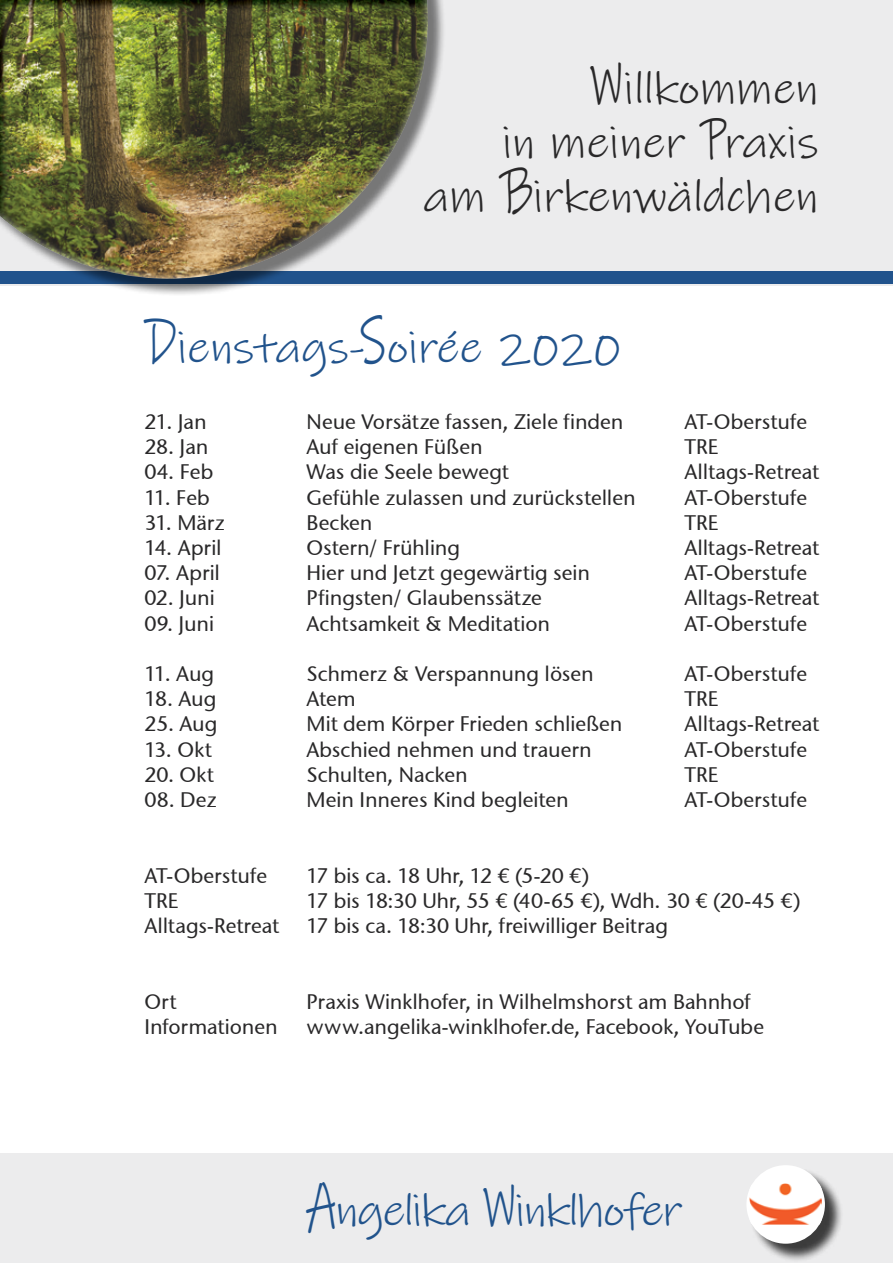
<style>
.page{position:relative;width:893px;height:1263px;background:#fff}
.page>*{position:absolute;margin:0;border:0;box-sizing:border-box;transform-origin:0 0}
.t1{font:45px/54px "Ink Free";letter-spacing:-.005em;color:#292829;text-align:right;scale:1.1 1}
.t2{font:45px "Ink Free";letter-spacing:-.025em;color:#21538c;scale:1.1 1}
.t3{font:21px "Stone Sans ITCTT Medium";color:#292829}
.s1{font-size:67.5px}
</style>
<div class="page">
<div style="left:0;top:0;width:893px;height:286px;background:#ececed"></div>
<div style="left:0;top:1153px;width:893px;height:110px;background:#ececed"></div>
<div style="left:749px;top:1167px;width:95px;height:95px;background:#000;opacity:.75"></div>
<div style="left:746px;top:1165px;width:79px;height:79px;background:#fff;border-radius:50%"></div>
<img style="left:749px;top:1184px;width:73px;height:40px">
<div style="left:0;top:271px;width:893px;height:13px;background:#21538c"></div>
<div style="left:0;top:0;width:445px;height:296px;background:#000;opacity:.5"></div>
<div style="left:0;top:0;width:430px;height:279px;background:#fff;opacity:.75"></div>
<h1 class="t1" style="left:423px;top:63px;width:362px"><span class="s1">W</span>illkommen<br>in meiner <span class="s1">P</span>raxis<br>am <span class="s1">B</span>irkenwäldchen</h1>
<h1 class="t2" style="left:145px;top:321px;width:435px"><span class="s1">D</span>ienstags-<span class="s1">S</span>oirée 2020</h1>
<p class="t3" style="left:145px;top:409px;width:64px">21. Jan</p>
<p class="t3" style="left:307px;top:409px;width:318px">Neue Vorsätze fassen, Ziele finden</p>
<p class="t3" style="left:685px;top:409px;width:124px">AT-Oberstufe</p>
<p class="t3" style="left:145px;top:434px;width:65px">28. Jan</p>
<p class="t3" style="left:307px;top:434px;width:178px">Auf eigenen Füßen</p>
<p class="t3" style="left:685px;top:434px;width:35px">TRE</p>
<p class="t3" style="left:145px;top:459px;width:70px">04. Feb</p>
<p class="t3" style="left:307px;top:459px;width:204px">Was die Seele bewegt</p>
<p class="t3" style="left:685px;top:459px;width:136px">Alltags-Retreat</p>
<p class="t3" style="left:145px;top:484px;width:67px">11. Feb</p>
<p class="t3" style="left:307px;top:484px;width:331px">Gefühle zulassen und zurückstellen</p>
<p class="t3" style="left:685px;top:484px;width:124px">AT-Oberstufe</p>
<p class="t3" style="left:145px;top:510px;width:81px">31. März</p>
<p class="t3" style="left:307px;top:510px;width:68px">Becken</p>
<p class="t3" style="left:685px;top:510px;width:35px">TRE</p>
<p class="t3" style="left:145px;top:535px;width:79px">14. April</p>
<p class="t3" style="left:307px;top:535px;width:155px">Ostern/ Frühling</p>
<p class="t3" style="left:685px;top:535px;width:136px">Alltags-Retreat</p>
<p class="t3" style="left:145px;top:560px;width:77px">07. April</p>
<p class="t3" style="left:307px;top:560px;width:285px">Hier und Jetzt gegewärtig sein</p>
<p class="t3" style="left:685px;top:560px;width:124px">AT-Oberstufe</p>
<p class="t3" style="left:145px;top:585px;width:72px">02. Juni</p>
<p class="t3" style="left:307px;top:585px;width:237px">Pfingsten/ Glaubenssätze</p>
<p class="t3" style="left:685px;top:585px;width:136px">Alltags-Retreat</p>
<p class="t3" style="left:145px;top:610px;width:71px">09. Juni</p>
<p class="t3" style="left:307px;top:610px;width:245px">Achtsamkeit &amp; Meditation</p>
<p class="t3" style="left:685px;top:610px;width:124px">AT-Oberstufe</p>
<p class="t3" style="left:145px;top:661px;width:71px">11. Aug</p>
<p class="t3" style="left:307px;top:661px;width:289px">Schmerz &amp; Verspannung lösen</p>
<p class="t3" style="left:685px;top:661px;width:124px">AT-Oberstufe</p>
<p class="t3" style="left:145px;top:686px;width:73px">18. Aug</p>
<p class="t3" style="left:307px;top:686px;width:51px">Atem</p>
<p class="t3" style="left:685px;top:686px;width:35px">TRE</p>
<p class="t3" style="left:145px;top:711px;width:74px">25. Aug</p>
<p class="t3" style="left:307px;top:711px;width:317px">Mit dem Körper Frieden schließen</p>
<p class="t3" style="left:685px;top:711px;width:136px">Alltags-Retreat</p>
<p class="t3" style="left:145px;top:736px;width:69px">13. Okt</p>
<p class="t3" style="left:307px;top:736px;width:287px">Abschied nehmen und trauern</p>
<p class="t3" style="left:685px;top:736px;width:124px">AT-Oberstufe</p>
<p class="t3" style="left:145px;top:762px;width:71px">20. Okt</p>
<p class="t3" style="left:307px;top:762px;width:163px">Schulten, Nacken</p>
<p class="t3" style="left:685px;top:762px;width:35px">TRE</p>
<p class="t3" style="left:145px;top:787px;width:74px">08. Dez</p>
<p class="t3" style="left:307px;top:787px;width:264px">Mein Inneres Kind begleiten</p>
<p class="t3" style="left:685px;top:787px;width:124px">AT-Oberstufe</p>
<p class="t3" style="left:145px;top:862px;width:124px">AT-Oberstufe</p>
<p class="t3" style="left:307px;top:862px;width:284px">17 bis ca. 18 Uhr, 12 € (5-20 €)</p>
<p class="t3" style="left:145px;top:888px;width:35px">TRE</p>
<p class="t3" style="left:307px;top:888px;width:495px">17 bis 18:30 Uhr, 55 € (40-65 €), Wdh. 30 € (20-45 €)</p>
<p class="t3" style="left:145px;top:913px;width:136px">Alltags-Retreat</p>
<p class="t3" style="left:307px;top:913px;width:363px">17 bis ca. 18:30 Uhr, freiwilliger Beitrag</p>
<p class="t3" style="left:145px;top:988px;width:34px">Ort</p>
<p class="t3" style="left:307px;top:988px;width:446px">Praxis Winklhofer, in Wilhelmshorst am Bahnhof</p>
<p class="t3" style="left:145px;top:1014px;width:135px">Informationen</p>
<p class="t3" style="left:307px;top:1014px;width:459px">www.angelika-winklhofer.de, Facebook, YouTube</p>
<h1 class="t2" style="left:306px;top:1184px;width:344px"><span class="s1">A</span>ngelika <span class="s1">W</span>inklhofer</h1>
</div>
